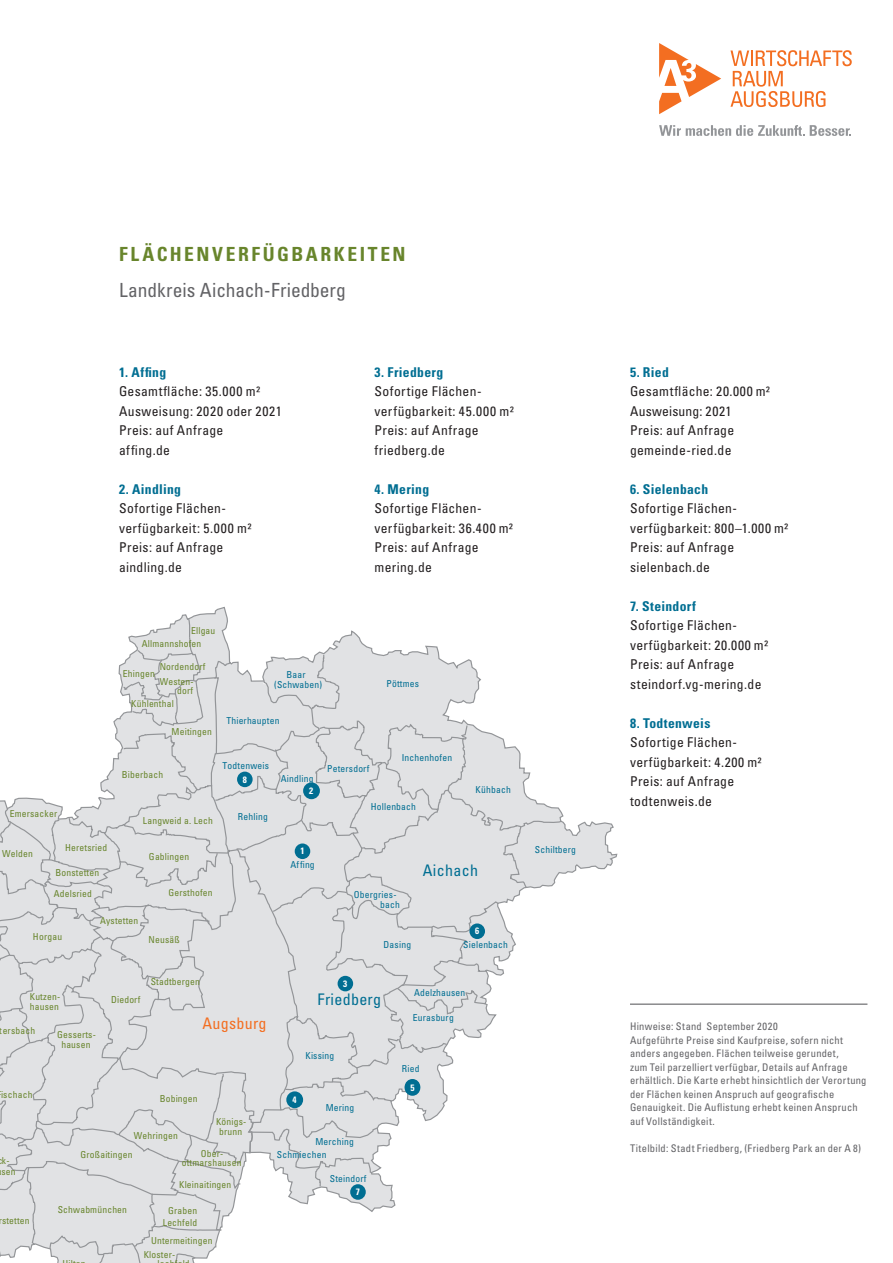
<style>
.page{position:relative;width:893px;height:1263px;background:#fff}
.page>*{position:absolute;margin:0;border:0;box-sizing:border-box;transform-origin:0 0}
.t1{font:condensed 19.5px "Univers LT Std";letter-spacing:-.005em;color:#636366}
.t2{font:700 condensed 19.5px "Univers LT Std";letter-spacing:.13em;color:#68852c}
.t3{font:condensed 16.05px "Univers LT Std";letter-spacing:.02em;color:#006e92}
.t4{font:condensed 16.05px "Univers LT Std";letter-spacing:.02em;color:#f36e21}
.t5{font:condensed 13.5px/19.5px "Univers LT Std";letter-spacing:.025em;color:#231f20}
.t6{font:700 condensed 13.5px "Univers LT Std";letter-spacing:.02em;color:#006e92}
.t7{font:condensed 10.5px/13.5px "Univers LT Std";letter-spacing:.02em;color:#636366}
.t8{font:condensed 9.6px/10.6px "Univers LT Std";letter-spacing:.02em;color:#68852c}
.t9{font:condensed 9.6px/10.4px "Univers LT Std";letter-spacing:.02em;color:#006e92}
.t10{font:700 condensed 9.15px "Univers LT Std";color:#fff}
</style>
<div class="page">
<hr style="left:630px;top:1003px;width:237px;height:2px;background:#636366">
<svg style="left:0;top:606px;width:231px;height:657px"></svg>
<svg style="left:210px;top:629px;width:408px;height:584px"></svg>
<div style="left:286px;top:1091px;width:17px;height:17px;background:#006e92;border-radius:50%"></div>
<div style="left:303px;top:782px;width:17px;height:17px;background:#006e92;border-radius:50%"></div>
<div style="left:338px;top:976px;width:15px;height:15px;background:#006e92;border-radius:50%"></div>
<svg style="left:405px;top:1079px;width:15px;height:15px"></svg>
<div style="left:405px;top:1080px;width:15px;height:16px;background:#006e92;border-radius:50%"></div>
<div style="left:469px;top:923px;width:16px;height:16px;background:#006e92;border-radius:50%"></div>
<div style="left:350px;top:1184px;width:16px;height:16px;background:#006e92;border-radius:50%"></div>
<div style="left:237px;top:772px;width:16px;height:15px;background:#006e92;border-radius:50%"></div>
<div style="left:295px;top:843px;width:15px;height:16px;background:#006e92;border-radius:50%"></div>
<svg style="left:659px;top:43px;width:62px;height:71px"></svg>
<svg style="left:730px;top:50px;width:122px;height:57px"></svg>
<svg style="left:659px;top:125px;width:192px;height:11px"></svg>
<h1 class="t2" style="left:119px;top:242px;width:288px">FLÄCHENVERFÜGBARKEITEN</h1>
<h1 class="t1" style="left:119px;top:277px;width:228px">Landkreis Aichach-Friedberg</h1>
<p class="t6" style="left:119px;top:363px;width:49px">1. Affing</p>
<p class="t5" style="left:119px;top:381px;width:164px">Gesamtfläche: 35.000 m²<br>Ausweisung: 2020 oder 2021<br>Preis: auf Anfrage<br>affing.de</p>
<p class="t6" style="left:119px;top:480px;width:63px">2. Aindling</p>
<p class="t5" style="left:119px;top:498px;width:134px">Sofortige Flächen&shy;verfügbarkeit: 5.000 m²<br>Preis: auf Anfrage aindling.de</p>
<p class="t8" style="left:191px;top:625px;width:26px">Ellgau</p>
<p class="t8" style="left:142px;top:638px;width:61px">Allmannshofen</p>
<p class="t8" style="left:160px;top:661px;width:47px">Nordendorf</p>
<p class="t8" style="left:123px;top:668px;width:33px">Ehingen</p>
<p class="t8" style="left:160px;top:678px;width:36px;line-height:8.6px;text-align:right">Westen&shy;dorf</p>
<p class="t8" style="left:131px;top:698px;width:44px">Kühlenthal</p>
<p class="t8" style="left:172px;top:726px;width:42px">Meitingen</p>
<p class="t9" style="left:274px;top:669px;width:49px;text-align:center">Baar (Schwaben)</p>
<p class="t9" style="left:226px;top:715px;width:55px">Thierhaupten</p>
<p class="t6" style="left:375px;top:363px;width:70px">3. Friedberg</p>
<p class="t5" style="left:375px;top:381px;width:141px">Sofortige Flächen&shy;verfügbarkeit: 45.000 m²<br>Preis: auf Anfrage friedberg.de</p>
<p class="t6" style="left:375px;top:480px;width:56px">4. Mering</p>
<p class="t5" style="left:375px;top:498px;width:140px">Sofortige Flächen&shy;verfügbarkeit: 36.400 m²<br>Preis: auf Anfrage mering.de</p>
<p class="t9" style="left:387px;top:678px;width:34px">Pöttmes</p>
<p class="t8" style="left:10px;top:808px;width:49px">Emersacker</p>
<p class="t8" style="left:2px;top:848px;width:32px">Welden</p>
<p class="t8" style="left:65px;top:842px;width:44px">Heretsried</p>
<p class="t8" style="left:55px;top:867px;width:45px">Bonstetten</p>
<p class="t8" style="left:54px;top:888px;width:40px">Adelsried</p>
<p class="t8" style="left:122px;top:769px;width:43px">Biberbach</p>
<p class="t8" style="left:143px;top:815px;width:71px">Langweid a. Lech</p>
<p class="t8" style="left:149px;top:851px;width:42px">Gablingen</p>
<p class="t8" style="left:168px;top:887px;width:46px">Gersthofen</p>
<p class="t8" style="left:33px;top:931px;width:31px">Horgau</p>
<p class="t8" style="left:100px;top:915px;width:40px">Aystetten</p>
<p class="t8" style="left:148px;top:934px;width:33px">Neusäß</p>
<p class="t8" style="left:151px;top:976px;width:51px">Stadtbergen</p>
<p class="t9" style="left:223px;top:761px;width:48px">Todtenweis</p>
<p class="t10" style="left:243px;top:774px;width:6px">8</p>
<p class="t9" style="left:238px;top:811px;width:31px">Rehling</p>
<p class="t8" style="left:30px;top:991px;width:32px">Kutzen&shy;hausen</p>
<p class="t8" style="left:57px;top:1029px;width:40px;line-height:10.2px;text-align:center">Gesserts&shy;hausen</p>
<p class="t8" style="left:0;top:1025px;width:37px">tersbach</p>
<p class="t8" style="left:111px;top:994px;width:31px">Diedorf</p>
<p class="t4" style="left:202px;top:1013px;width:66px">Augsburg</p>
<p class="t8" style="left:1px;top:1089px;width:33px">ischach</p>
<p class="t8" style="left:160px;top:1093px;width:40px">Bobingen</p>
<p class="t8" style="left:134px;top:1130px;width:46px">Wehringen</p>
<p class="t8" style="left:80px;top:1149px;width:54px">Großaitingen</p>
<p class="t8" style="left:216px;top:1117px;width:32px;line-height:9.8px;text-align:center">Königs&shy;brunn</p>
<p class="t8" style="left:182px;top:1149px;width:61px;line-height:8.9px;text-align:center">Ober&shy;ottmarshausen</p>
<p class="t8" style="left:179px;top:1179px;width:54px">Kleinaitingen</p>
<p class="t8" style="left:168px;top:1205px;width:31px">Graben</p>
<p class="t8" style="left:144px;top:1232px;width:70px;line-height:14.9px;text-indent:7px">Untermeitingen<br>Kloster-</p>
<p class="t8" style="left:1px;top:1155px;width:16px">k&shy;sen</p>
<p class="t8" style="left:58px;top:1204px;width:71px">Schwabmünchen</p>
<p class="t8" style="left:-1px;top:1214px;width:33px">rstetten</p>
<p class="t8" style="left:163px;top:1217px;width:36px">Lechfeld</p>
<p class="t9" style="left:281px;top:773px;width:34px">Aindling</p>
<p class="t10" style="left:309px;top:785px;width:6px">2</p>
<p class="t9" style="left:327px;top:763px;width:44px">Petersdorf</p>
<p class="t9" style="left:402px;top:752px;width:52px">Inchenhofen</p>
<p class="t9" style="left:371px;top:801px;width:47px">Hollenbach</p>
<p class="t9" style="left:476px;top:784px;width:37px">Kühbach</p>
<p class="t10" style="left:300px;top:845px;width:6px">1</p>
<p class="t9" style="left:291px;top:859px;width:26px">Affing</p>
<p class="t3" style="left:423px;top:860px;width:57px">Aichach</p>
<p class="t9" style="left:380px;top:890px;width:21px;line-height:9.4px;text-indent:-26px">Obergries&shy;bach</p>
<p class="t9" style="left:384px;top:939px;width:29px">Dasing</p>
<p class="t9" style="left:463px;top:939px;width:46px">Sielenbach</p>
<p class="t9" style="left:414px;top:987px;width:53px">Adelzhausen</p>
<p class="t9" style="left:413px;top:1012px;width:42px">Eurasburg</p>
<p class="t10" style="left:475px;top:925px;width:6px">6</p>
<p class="t10" style="left:343px;top:978px;width:6px">3</p>
<p class="t3" style="left:318px;top:989px;width:65px">Friedberg</p>
<p class="t9" style="left:305px;top:1051px;width:30px">Kissing</p>
<p class="t10" style="left:292px;top:1094px;width:6px">4</p>
<p class="t9" style="left:326px;top:1102px;width:30px">Mering</p>
<p class="t9" style="left:277px;top:1134px;width:78px;line-height:13.5px;text-indent:38px">Merching<br>Schmiechen</p>
<p class="t9" style="left:330px;top:1173px;width:38px">Steindorf</p>
<p class="t10" style="left:356px;top:1186px;width:6px">7</p>
<p class="t9" style="left:402px;top:1064px;width:19px">Ried</p>
<p class="t10" style="left:410px;top:1082px;width:6px">5</p>
<p class="t9" style="left:535px;top:845px;width:43px">Schiltberg</p>
<p class="t6" style="left:630px;top:363px;width:40px">5. Ried</p>
<p class="t5" style="left:630px;top:381px;width:141px">Gesamtfläche: 20.000 m²<br>Ausweisung: 2021<br>Preis: auf Anfrage gemeinde-ried.de</p>
<p class="t6" style="left:630px;top:480px;width:80px">6. Sielenbach</p>
<p class="t5" style="left:630px;top:498px;width:160px">Sofortige Flächen&shy;verfügbarkeit: 800–1.000 m²<br>Preis: auf Anfrage sielenbach.de</p>
<p class="t6" style="left:630px;top:597px;width:68px">7. Steindorf</p>
<p class="t5" style="left:630px;top:615px;width:140px">Sofortige Flächen&shy;verfügbarkeit: 20.000 m²<br>Preis: auf Anfrage steindorf.vg-mering.de</p>
<p class="t6" style="left:630px;top:714px;width:82px">8. Todtenweis</p>
<p class="t5" style="left:630px;top:732px;width:133px">Sofortige Flächen&shy;verfügbarkeit: 4.200 m²<br>Preis: auf Anfrage todtenweis.de</p>
<p class="t7" style="left:630px;top:1020px;width:238px">Hinweise: Stand September 2020<br>Aufgeführte Preise sind Kaufpreise, sofern nicht anders angegeben. Flächen teilweise gerundet,<br>zum Teil parzelliert verfügbar, Details auf Anfrage erhältlich. Die Karte erhebt hinsichtlich der Verortung der Flächen keinen Anspruch auf geografische Genauigkeit. Die Auflistung erhebt keinen Anspruch auf Vollständigkeit.</p>
<p class="t7" style="left:630px;top:1141px;width:233px">Titelbild: Stadt Friedberg, (Friedberg Park an der A 8)</p>
</div>
